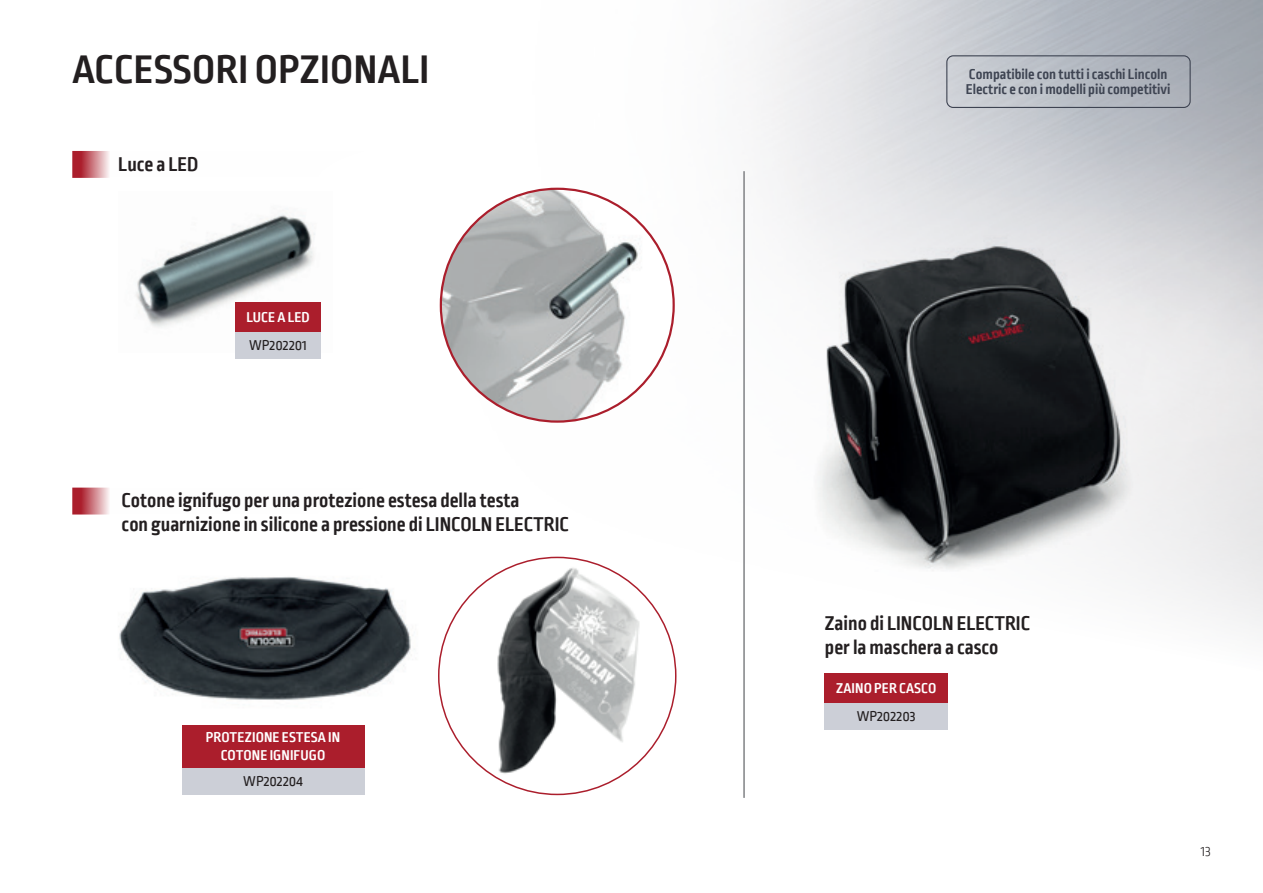
<style>
.page{position:relative;width:1263px;height:893px;background:#fff}
.page>*{position:absolute;margin:0;border:0;box-sizing:border-box;transform-origin:0 0}
.Sous-titre_produit{font:700 42px "Ropa Sans PTT";letter-spacing:.01em;color:#231f20}
.t1{font:700 21px/24px "Ropa Sans PTT";color:#231f20}
.t2{font:700 15px/15.8px "Ropa Sans PTT";color:#3e4452}
.t3{font:700 15px/18px "Ropa Sans PTT";letter-spacing:.01em;color:#fff;text-align:center}
.t4{font:15px "Ropa Sans PTT";color:#231f20}
.t5{font:300 15px "Ropa Sans PTT";color:#231f20}
</style>
<div class="page">
<img style="left:438px;top:0;width:825px;height:723px">
<img style="left:805px;top:214px;width:334px;height:357px">
<img style="left:136px;top:214px;width:179px;height:139px">
<img style="left:441px;top:189px;width:225px;height:233px">
<img style="left:119px;top:577px;width:292px;height:123px">
<div style="left:439px;top:557px;width:237px;height:237px;background:#fff;border-radius:50%"></div>
<img style="left:481px;top:557px;width:178px;height:237px">
<hr style="left:743px;top:171px;width:2px;height:627px;background:#808285">
<svg style="left:72px;top:488px;width:37px;height:26px"></svg>
<svg style="left:72px;top:151px;width:37px;height:27px"></svg>
<div style="left:946px;top:55px;width:245px;height:53px;border:1px solid #3e4452;border-radius:6px"></div>
<div style="left:236px;top:302px;width:85px;height:30px;background:#ab1e2c"></div>
<div style="left:236px;top:332px;width:85px;height:26px;background:#cccfd7"></div>
<div style="left:182px;top:726px;width:182px;height:42px;background:#ab1e2c"></div>
<div style="left:182px;top:768px;width:182px;height:26px;background:#cccfd7"></div>
<div style="left:824px;top:674px;width:124px;height:29px;background:#ab1e2c"></div>
<div style="left:824px;top:703px;width:124px;height:27px;background:#cccfd7"></div>
<p class="Sous-titre_produit" style="left:72px;top:45px;width:358px">ACCESSORI OPZIONALI</p>
<p class="t1" style="left:118px;top:153px;width:82px">Luce a LED</p>
<p class="t3" style="left:246px;top:309px;width:65px">LUCE A LED</p>
<p class="t4" style="left:249px;top:337px;width:59px">WP202201</p>
<p class="t1" style="left:122px;top:489px;width:449px">Cotone ignifugo per una protezione estesa della testa<br>con guarnizione in silicone a pressione di LINCOLN ELECTRIC</p>
<p class="t3" style="left:206px;top:729px;width:136px">PROTEZIONE ESTESA IN<br>COTONE IGNIFUGO</p>
<p class="t4" style="left:243px;top:773px;width:61px">WP202204</p>
<p class="t2" style="left:966px;top:67px;width:206px">Compatibile con tutti i caschi Lincoln<br>Electric e con i modelli più competitivi</p>
<p class="t1" style="left:825px;top:613px;width:207px">Zaino di LINCOLN ELECTRIC per la maschera a casco</p>
<p class="t3" style="left:836px;top:680px;width:102px">ZAINO PER CASCO</p>
<p class="t4" style="left:857px;top:708px;width:60px">WP202203</p>
<p class="t5" style="left:1201px;top:843px;width:12px">13</p>
</div>
